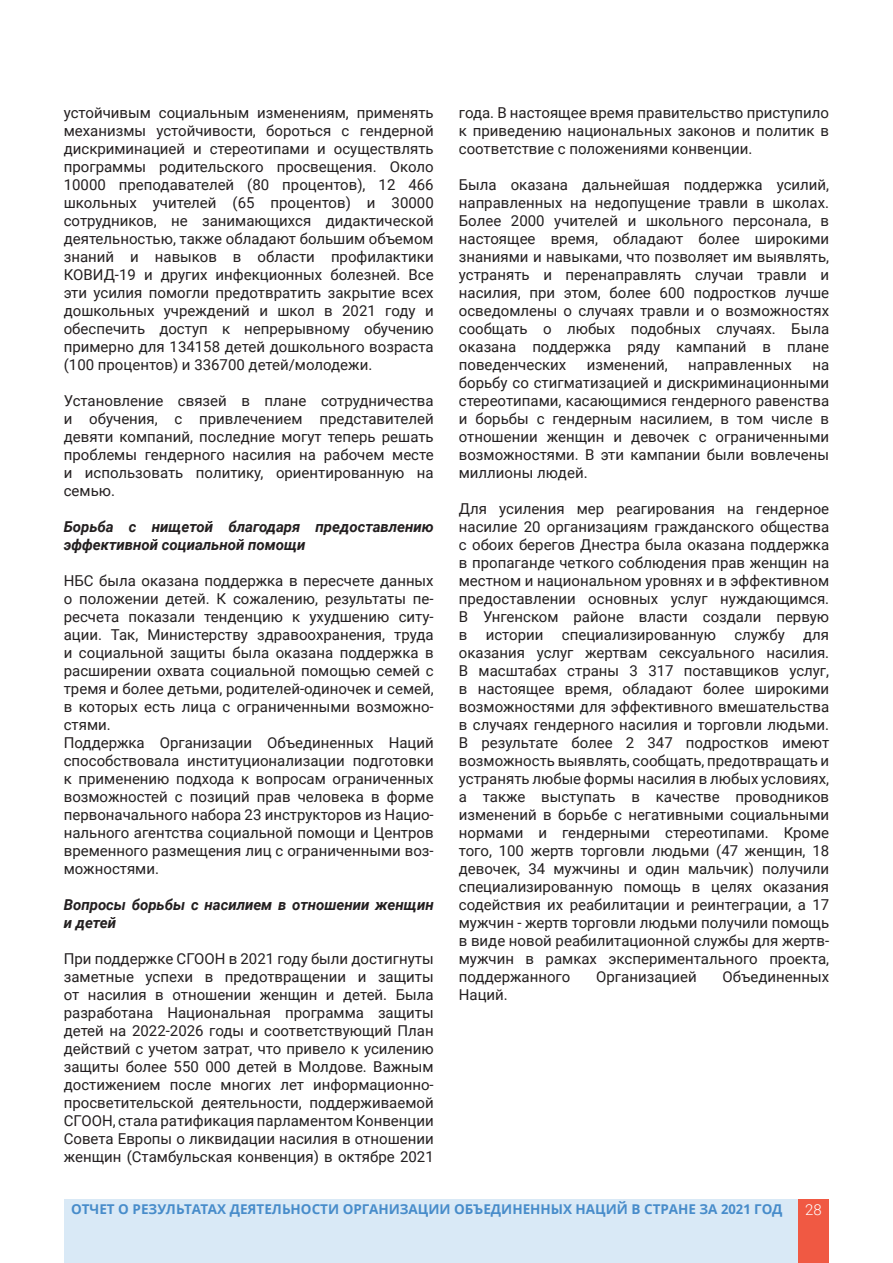
<style>
.page{position:relative;width:893px;height:1263px;background:#fff}
.page>*{position:absolute;margin:0;border:0;box-sizing:border-box;transform-origin:0 0}
.t1{font:15px/18px "Roboto";color:#231f20;text-align:justify}
.t2{font:italic 700 15px/18px "Roboto";color:#231f20}
.t3{font:300 15px "Roboto";color:#fff}
.t4{font:700 13.5px "Noto Sans";color:#478cca}
</style>
<div class="page">
<div style="left:797px;top:1199px;width:32px;height:64px;background:#f05943"></div>
<div style="left:64px;top:1199px;width:733px;height:64px;background:#d9e9f6"></div>
<p class="t1" style="left:64px;top:103px;width:371px">устойчивым социальным изменениям, применять механизмы устойчивости, бороться с гендерной дискриминацией и стереотипами и осуществлять программы родительского просвещения. Около 10000 преподавателей (80 процентов), 12 466 школьных учителей (65 процентов) и 30000 сотрудников, не занимающихся дидактической деятельностью, также обладают большим объемом знаний и навыков в области профилактики КОВИД-19 и других инфекционных болезней. Все эти усилия помогли предотвратить закрытие всех дошкольных учреждений и школ в 2021 году и обеспечить доступ к непрерывному обучению примерно для 134158 детей дошкольного возраста (100 процентов) и 336700 детей/молодежи.</p>
<p class="t1" style="left:64px;top:391px;width:371px">Установление связей в плане сотрудничества и обучения, с привлечением представителей девяти компаний, последние могут теперь решать проблемы гендерного насилия на рабочем месте и использовать политику, ориентированную на семью.</p>
<p class="t2" style="left:64px;top:517px;width:371px">Борьба с нищетой благодаря предоставлению эффективной социальной помощи</p>
<p class="t1" style="left:64px;top:571px;width:371px;text-align:left">НБС была оказана поддержка в пересчете данных о положении детей. К сожалению, результаты пе&shy;ресчета показали тенденцию к ухудшению ситу&shy;ации. Так, Министерству здравоохранения, труда и социальной защиты была оказана поддержка в расширении охвата социальной помощью семей с тремя и более детьми, родителей-одиночек и семей, в которых есть лица с ограниченными возможно&shy;стями.<br>Поддержка Организации Объединенных Наций способствовала институционализации подготовки к применению подхода к вопросам ограниченных возможностей с позиций прав человека в форме первоначального набора 23 инструкторов из Нацио&shy;нального агентства социальной помощи и Центров временного размещения лиц с ограниченными воз&shy;можностями.</p>
<p class="t2" style="left:64px;top:895px;width:371px">Вопросы борьбы с насилием в отношении женщин и детей</p>
<p class="t1" style="left:64px;top:949px;width:371px">При поддержке СГООН в 2021 году были достигнуты заметные успехи в предотвращении и защиты от насилия в отношении женщин и детей. Была разработана Национальная программа защиты детей на 2022-2026 годы и соответствующий План действий с учетом затрат, что привело к усилению защиты более 550 000 детей в Молдове. Важным достижением после многих лет информационно&shy;просветительской деятельности, поддерживаемой СГООН, стала ратификация парламентом Конвенции Совета Европы о ликвидации насилия в отношении женщин (Стамбульская конвенция) в октябре 2021</p>
<p class="t1" style="left:459px;top:103px;width:372px">года. В настоящее время правительство приступило к приведению национальных законов и политик в соответствие с положениями конвенции.</p>
<p class="t1" style="left:459px;top:175px;width:372px">Была оказана дальнейшая поддержка усилий, направленных на недопущение травли в школах.<br>Более 2000 учителей и школьного персонала, в настоящее время, обладают более широкими знаниями и навыками, что позволяет им выявлять, устранять и перенаправлять случаи травли и насилия, при этом, более 600 подростков лучше осведомлены о случаях травли и о возможностях сообщать о любых подобных случаях. Была оказана поддержка ряду кампаний в плане поведенческих</p>
<p class="t1" style="left:587px;top:355px;width:82px">изменений,</p>
<p class="t1" style="left:688px;top:355px;width:105px">направленных</p>
<p class="t1" style="left:459px;top:355px;width:372px;text-indent:354px">на борьбу со стигматизацией и дискриминационными стереотипами, касающимися гендерного равенства и борьбы с гендерным насилием, в том числе в отношении женщин и девочек с ограниченными возможностями. В эти кампании были вовлечены миллионы людей.</p>
<p class="t1" style="left:459px;top:499px;width:372px">Для усиления мер реагирования на гендерное насилие 20 организациям гражданского общества с обоих берегов Днестра была оказана поддержка в пропаганде четкого соблюдения прав женщин на местном и национальном уровнях и в эффективном предоставлении основных услуг нуждающимся.<br>В Унгенском районе власти создали первую в истории специализированную службу для оказания услуг жертвам сексуального насилия.<br>В масштабах страны 3 317 поставщиков услуг, в настоящее время, обладают более широкими возможностями для эффективного вмешательства в случаях гендерного насилия и торговли людьми.<br>В результате более 2 347 подростков имеют возможность выявлять, сообщать, предотвращать и устранять любые формы насилия в любых условиях, а также выступать в качестве проводников изменений в борьбе с негативными социальными нормами и гендерными стереотипами. Кроме того, 100 жертв торговли людьми (47 женщин, 18 девочек, 34 мужчины и один мальчик) получили специализированную помощь в целях оказания содействия их реабилитации и реинтеграции, а 17 мужчин - жертв торговли людьми получили помощь в виде новой реабилитационной службы для жертв&shy;мужчин в рамках экспериментального проекта, поддержанного</p>
<p class="t1" style="left:596px;top:967px;width:102px">Организацией</p>
<p class="t1" style="left:723px;top:967px;width:108px">Объединенных</p>
<p class="t1" style="left:459px;top:985px;width:50px">Наций.</p>
<p class="t4" style="left:71px;top:1199px;width:713px">ОТЧЕТ О РЕЗУЛЬТАТАХ ДЕЯТЕЛЬНОСТИ ОРГАНИЗАЦИИ ОБЪЕДИНЕННЫХ НАЦИЙ В СТРАНЕ ЗА 2021 ГОД</p>
<p class="t3" style="left:805px;top:1199px;width:18px">28</p>
</div>
